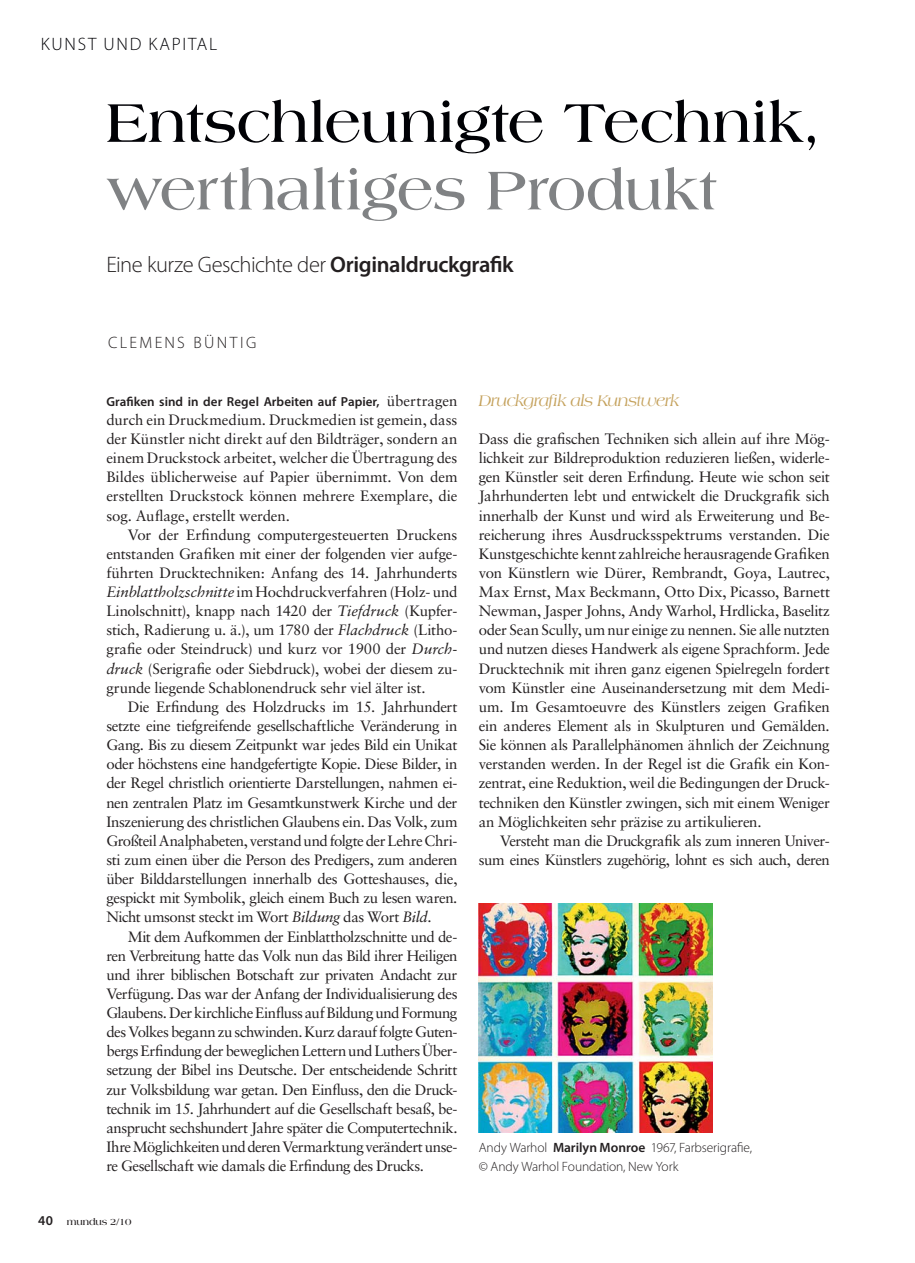
<style>
.page{position:relative;width:915px;height:1263px;background:#fff}
.page>*{position:absolute;margin:0;border:0;box-sizing:border-box;transform-origin:0 0}
.t1{font:700 58.5px "Americana Std";letter-spacing:-.01em;color:#000105}
.t2{font:700 58.5px "Americana Std";letter-spacing:-.005em;color:#808284}
.t3{font:300 22.5px "Myriad Pro";letter-spacing:-.025em;color:#231f20}
.t4{font:300 18px "Myriad Pro";letter-spacing:.1em;color:#000105}
.t5{font:italic 16.5px "Americana Std";letter-spacing:-.04em;color:#c5a25d}
.t6{font:300 16.5px "Myriad Pro";letter-spacing:.14em;color:#231f20}
.t7{font:15px/19.2px "Sabon";letter-spacing:-.025em;color:#231f20;text-align:justify}
.t8{font:300 13.5px/19.2px "Myriad Pro";letter-spacing:-.01em;color:#231f20}
.t9{font:600 13.05px "Myriad Pro";letter-spacing:.005em;color:#231f20}
.t10{font:700 9.75px "Americana Std";letter-spacing:-.01em;color:#231f20}
.s1{font-weight:600}
.s2{font-family:"Sabon";font-weight:400;font-size:15px}
.s3{font-style:italic}
.s4{font-family:"Myriad Pro";font-weight:600;font-size:13.5px}
</style>
<div class="page">
<img style="left:478px;top:903px;width:234px;height:230px">
<p class="t4" style="left:41px;top:34px;width:178px">KUNST UND KAPITAL</p>
<h1 class="t1" style="left:106px;top:90px;width:715px">Entschleunigte Technik,</h1>
<h1 class="t2" style="left:106px;top:157px;width:612px">werthaltiges Produkt</h1>
<h2 class="t3" style="left:106px;top:251px;width:409px">Eine kurze Geschichte der <span class="s1">Originaldruckgrafik</span></h2>
<p class="t6" style="left:108px;top:333px;width:150px">CLEMENS BÜNTIG</p>
<p class="t9" style="left:106px;top:393px;width:352px">Grafiken sind in der Regel Arbeiten auf Papier, <span class="s2">übertragen</span></p>
<p class="t7" style="left:106px;top:410px;width:352px">durch ein Druckmedium. Druckmedien ist gemein, dass der Künstler nicht direkt auf den Bildträger, sondern an einem Druckstock arbeitet, welcher die Übertragung des Bildes üblicherweise auf Papier übernimmt. Von dem erstellten Druckstock können mehrere Exemplare, die sog. Auflage, erstellt werden.</p>
<p class="t7" style="left:106px;top:525px;width:352px;text-indent:21px">Vor der Erfindung computergesteuerten Druckens entstanden Grafiken mit einer der folgenden vier aufge&shy;führten Drucktechniken: Anfang des 14. Jahrhunderts <span class="s3">Einblattholzschnitte</span> im Hochdruckverfahren (Holz- und Linolschnitt), knapp nach 1420 der <span class="s3">Tiefdruck</span> (Kupfer&shy;stich, Radierung u. ä.), um 1780 der <span class="s3">Flachdruck</span> (Litho&shy;grafie oder Steindruck) und kurz vor 1900 der <span class="s3">Durch&shy;druck</span> (Serigrafie oder Siebdruck), wobei der diesem zu&shy;grunde liegende Schablonendruck sehr viel älter ist.</p>
<p class="t7" style="left:106px;top:697px;width:352px;text-indent:21px">Die Erfindung des Holzdrucks im 15. Jahrhundert setzte eine tiefgreifende gesellschaftliche Veränderung in Gang. Bis zu diesem Zeitpunkt war jedes Bild ein Unikat oder höchstens eine handgefertigte Kopie. Diese Bilder, in der Regel christlich orientierte Darstellungen, nahmen ei&shy;nen zentralen Platz im Gesamtkunstwerk Kirche und der Inszenierung des christlichen Glaubens ein. Das Volk, zum Großteil Analphabeten, verstand und folgte der Lehre Chri&shy;sti zum einen über die Person des Predigers, zum anderen über Bilddarstellungen innerhalb des Gotteshauses, die, gespickt mit Symbolik, gleich einem Buch zu lesen waren.<br>Nicht umsonst steckt im Wort <span class="s3">Bildung</span> das Wort <span class="s3">Bild</span>.</p>
<p class="t7" style="left:106px;top:926px;width:352px;text-indent:21px">Mit dem Aufkommen der Einblattholzschnitte und de&shy;ren Verbreitung hatte das Volk nun das Bild ihrer Heiligen und ihrer biblischen Botschaft zur privaten Andacht zur Verfügung. Das war der Anfang der Individualisierung des Glaubens. Der kirchliche Einfluss auf Bildung und Formung des Volkes begann zu schwinden. Kurz darauf folgte Guten&shy;bergs Erfindung der beweglichen Lettern und Luthers Über&shy;setzung der Bibel ins Deutsche. Der entscheidende Schritt zur Volksbildung war getan. Den Einfluss, den die Druck&shy;technik im 15. Jahrhundert auf die Gesellschaft besaß, be&shy;ansprucht sechshundert Jahre später die Computertechnik.<br>Ihre Möglichkeiten und deren Vermarktung verändert unse&shy;re Gesellschaft wie damals die Erfindung des Drucks.</p>
<p class="t10" style="left:38px;top:1216px;width:95px"><span class="s4">40</span> mundus 2/10</p>
<p class="t5" style="left:478px;top:391px;width:202px">Druckgrafik als Kunstwerk</p>
<p class="t7" style="left:478px;top:429px;width:353px">Dass die grafischen Techniken sich allein auf ihre Mög&shy;lichkeit zur Bildreproduktion reduzieren ließen, widerle&shy;gen Künstler seit deren Erfindung. Heute wie schon seit Jahrhunderten lebt und entwickelt die Druckgrafik sich innerhalb der Kunst und wird als Erweiterung und Be&shy;reicherung ihres Ausdrucksspektrums verstanden. Die Kunstgeschichte kennt zahlreiche herausragende Grafiken von Künstlern wie Dürer, Rembrandt, Goya, Lautrec, Max Ernst, Max Beckmann, Otto Dix, Picasso, Barnett Newman, Jasper Johns, Andy Warhol, Hrdlicka, Baselitz oder Sean Scully, um nur einige zu nennen. Sie alle nutzten und nutzen dieses Handwerk als eigene Sprachform. Jede Drucktechnik mit ihren ganz eigenen Spielregeln fordert vom Künstler eine Auseinandersetzung mit dem Medi&shy;um. Im Gesamtoeuvre des Künstlers zeigen Grafiken ein anderes Element als in Skulpturen und Gemälden.<br>Sie können als Parallelphänomen ähnlich der Zeichnung verstanden werden. In der Regel ist die Grafik ein Kon&shy;zentrat, eine Reduktion, weil die Bedingungen der Druck&shy;techniken den Künstler zwingen, sich mit einem Weniger an Möglichkeiten sehr präzise zu artikulieren.</p>
<p class="t7" style="left:478px;top:831px;width:352px;text-align:right">Versteht man die Druckgrafik als zum inneren Univer&shy;sum eines Künstlers zugehörig, lohnt es sich auch, deren</p>
<p class="t8" style="left:478px;top:1138px;width:275px">Andy Warhol <span class="s1">Marilyn Monroe</span> 1967, Farbserigrafie, © Andy Warhol Foundation, New York</p>
</div>
